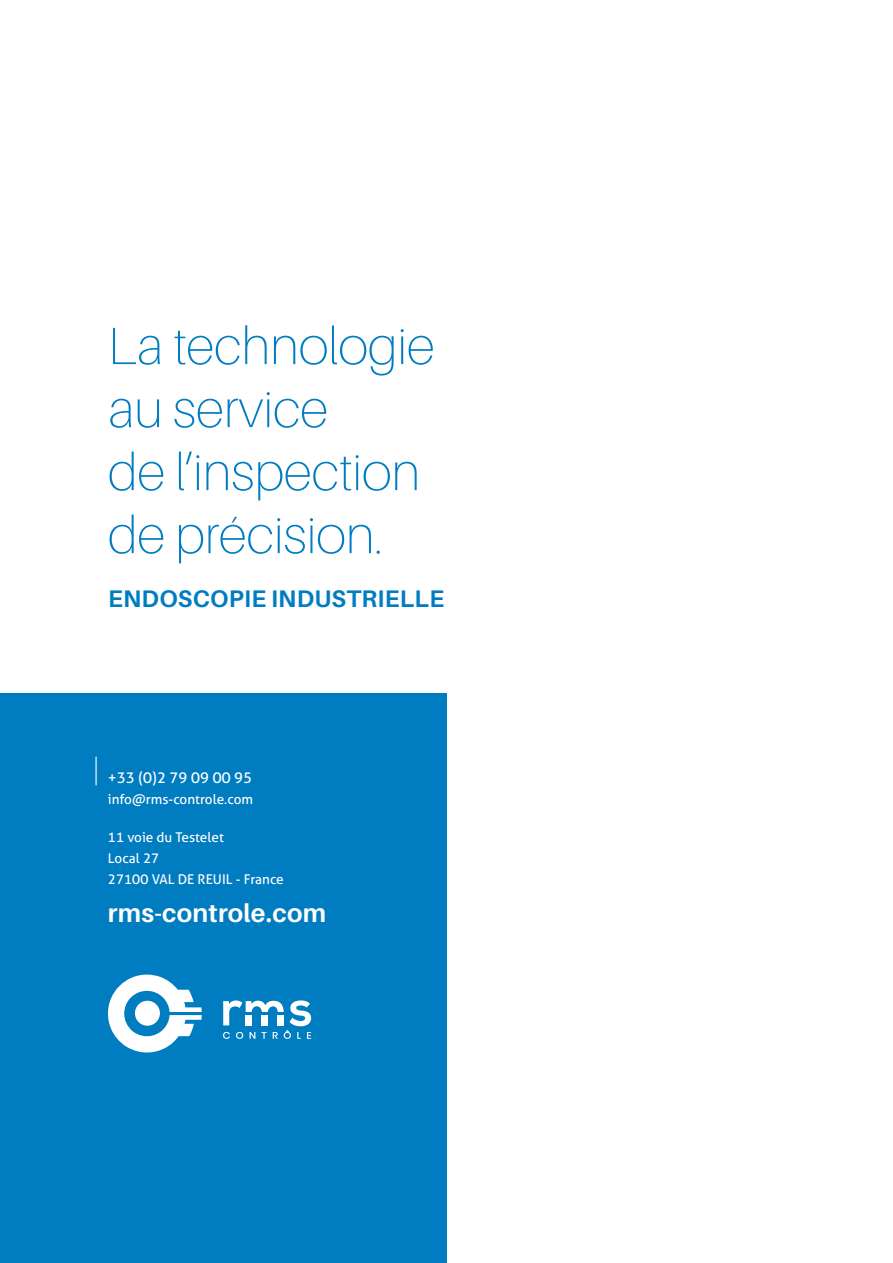
<style>
.page{position:relative;width:893px;height:1263px;background:#fff}
.page>*{position:absolute;margin:0;border:0;box-sizing:border-box;transform-origin:0 0}
.t1{font:100 52.5px/63px "Aileron";color:#007cc1}
.t2{font:700 25.5px "Aileron";letter-spacing:.01em;color:#fff}
.t3{font:700 24px "Aileron";letter-spacing:.01em;color:#007cc1}
.t4{font:15px "Aller";color:#fff}
.t5{font:13.5px/21px "Aller";color:#fff}
</style>
<div class="page">
<div style="left:0;top:693px;width:446px;height:570px;background:#007cc1"></div>
<svg style="left:223px;top:1000px;width:88px;height:39px"></svg>
<div style="left:278px;top:1015px;width:6px;height:10px;background:#fff"></div>
<svg style="left:108px;top:974px;width:94px;height:79px"></svg>
<svg style="left:96px;top:757px;width:1px;height:28px"></svg>
<h1 class="t1" style="left:108px;top:315px;width:328px">La technologie au service<br>de l’inspection de précision.</h1>
<h3 class="t3" style="left:108px;top:585px;width:338px">ENDOSCOPIE INDUSTRIELLE</h3>
<p class="t4" style="left:108px;top:768px;width:146px">+33 (0)2 79 09 00 95</p>
<p class="t5" style="left:108px;top:788px;width:147px">info@rms-controle.com</p>
<p class="t5" style="left:108px;top:827px;width:177px">11 voie du Testelet<br>Local 27<br>27100 VAL DE REUIL - France</p>
<h2 class="t2" style="left:108px;top:899px;width:220px">rms-controle.com</h2>
</div>
